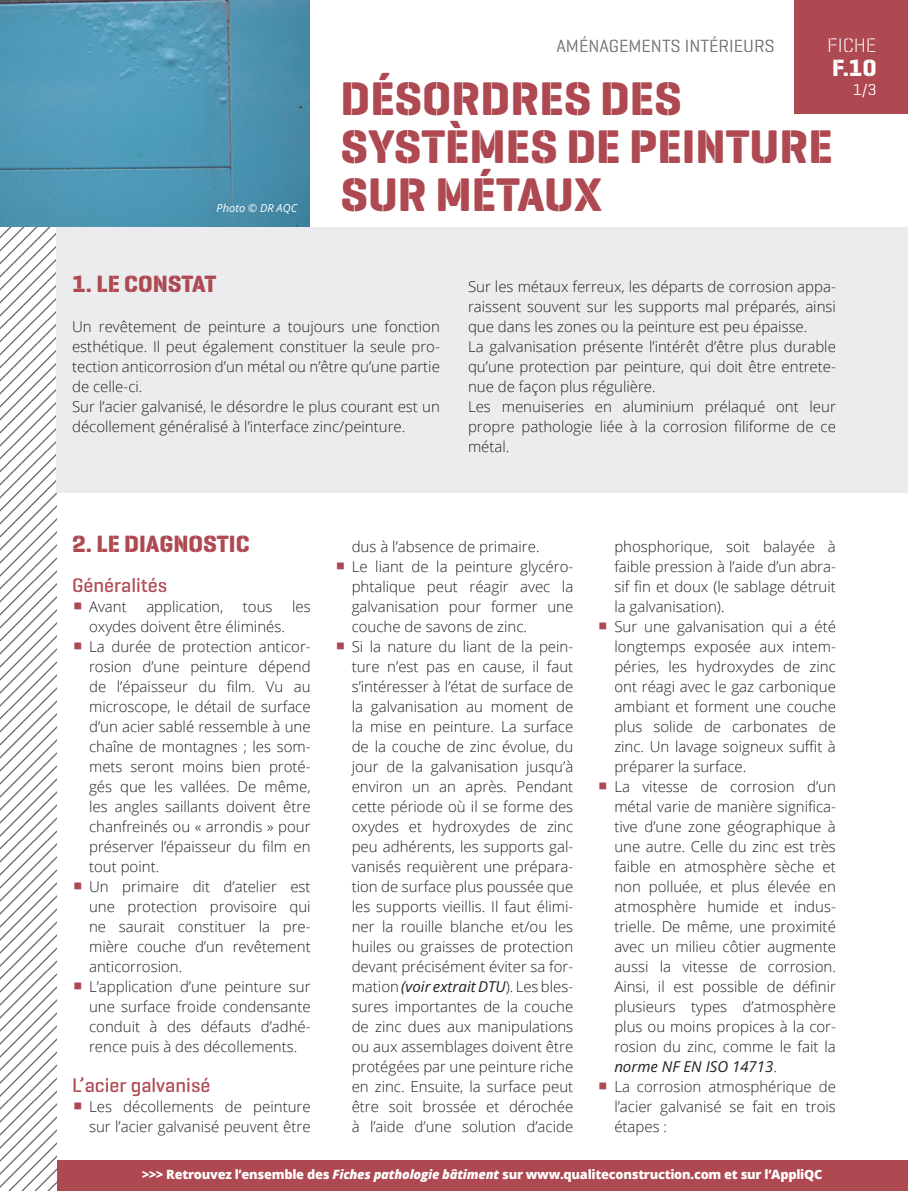
<style>
.page{position:relative;width:908px;height:1191px;background:#fff}
.page>*{position:absolute;margin:0;border:0;box-sizing:border-box;transform-origin:0 0}
.titre1{font:700 48px/48px "Geogrotesque Stencil A";color:#ae4851}
.TITRE{font:700 24px "Geogrotesque Stencil A";color:#ae4851}
.t1{font:700 24px "Geogrotesque Stencil A";color:#fff}
.bold_vert{font:500 20px "Geogrotesque Stencil A";color:#ae4851}
.t2{font:20px "Geogrotesque Stencil C Lg";color:#fff}
.t3{font:18px "Geogrotesque Stencil A";color:#6c6d70}
.t4{font:16px "Geogrotesque Stencil A";color:#fff}
.t5{font:300 15px/20px "Open Sans";color:#231f20;text-align:justify}
.t6{font:800 12.8px "Open Sans";letter-spacing:-.02em;color:#fff}
.legende{font:italic 300 11px "Open Sans";color:#fff}
.s1{font-family:"Geogrotesque Stencil A";font-weight:700;font-size:28px;color:#ae4851}
.s2{font-style:italic}
</style>
<div class="page">
<div style="left:794px;top:0;width:113px;height:113px;background:#ae4851"></div>
<svg style="left:0;top:227px;width:57px;height:964px"></svg>
<div style="left:57px;top:1159px;width:850px;height:32px;background:#ae4851"></div>
<div style="left:56px;top:227px;width:851px;height:265px;background:#ececee"></div>
<img style="left:0;top:0;width:309px;height:227px">
<p class="legende" style="left:216px;top:200px;width:82px">Photo © DR AQC</p>
<p class="t3" style="left:556px;top:34px;width:220px">AMÉNAGEMENTS INTÉRIEURS</p>
<h3 class="t2" style="left:826px;top:33px;width:51px">FICHE</h3>
<h2 class="t1" style="left:831px;top:53px;width:46px">F.10</h2>
<p class="t4" style="left:852px;top:79px;width:25px">1/3</p>
<p class="titre1" style="left:340px;top:75px;width:493px">DÉSORDRES DES<br>SYSTÈMES DE PEINTURE</p>
<p class="titre1" style="left:340px;top:171px;width:263px">SUR MÉTAUX</p>
<p class="TITRE" style="left:72px;top:269px;width:146px">1. LE CONSTAT</p>
<p class="t5" style="left:72px;top:316px;width:369px">Un revêtement de peinture a toujours une fonction esthétique. Il peut également constituer la seule pro&shy;tection anticorrosion d’un métal ou n’être qu’une partie de celle-ci.</p>
<p class="t5" style="left:72px;top:396px;width:369px">Sur l’acier galvanisé, le désordre le plus courant est un décollement généralisé à l’interface zinc/peinture.</p>
<p class="t5" style="left:468px;top:276px;width:369px">Sur les métaux ferreux, les départs de corrosion appa&shy;raissent souvent sur les supports mal préparés, ainsi que dans les zones ou la peinture est peu épaisse.</p>
<p class="t5" style="left:468px;top:336px;width:369px">La galvanisation présente l’intérêt d’être plus durable qu’une protection par peinture, qui doit être entrete&shy;nue de façon plus régulière.</p>
<p class="t5" style="left:468px;top:396px;width:369px">Les menuiseries en aluminium prélaqué ont leur propre pathologie liée à la corrosion filiforme de ce métal.</p>
<p class="TITRE" style="left:72px;top:529px;width:179px">2. LE DIAGNOSTIC</p>
<p class="bold_vert" style="left:72px;top:573px;width:97px">Généralités</p>
<p class="t5" style="left:72px;top:596px;width:56px"><span class="s1">Δ</span> Avant</p>
<p class="t5" style="left:146px;top:596px;width:78px">application,</p>
<p class="t5" style="left:243px;top:596px;width:31px">tous</p>
<p class="t5" style="left:292px;top:596px;width:20px">les</p>
<p class="t5" style="left:89px;top:616px;width:197px">oxydes doivent être éliminés.</p>
<p class="t5" style="left:89px;top:636px;width:223px;text-indent:-17px"><span class="s1">Δ</span> La durée de protection anticor&shy;rosion d’une peinture dépend de l’épaisseur du film. Vu au microscope, le détail de surface d’un acier sablé ressemble à une chaîne de montagnes ; les som&shy;mets seront moins bien proté&shy;gés que les vallées. De même, les angles saillants doivent être chanfreinés ou « arrondis » pour préserver l’épaisseur du film en tout point.</p>
<p class="t5" style="left:89px;top:876px;width:223px;text-indent:-17px"><span class="s1">Δ</span> Un primaire dit d’atelier est une protection provisoire qui ne saurait constituer la pre&shy;mière couche d’un revêtement anticorrosion.</p>
<p class="t5" style="left:89px;top:976px;width:223px;text-indent:-17px"><span class="s1">Δ</span> L’application d’une peinture sur une surface froide condensante conduit à des défauts d’adhé&shy;rence puis à des décollements.</p>
<p class="bold_vert" style="left:72px;top:1073px;width:140px">L’acier galvanisé</p>
<p class="t5" style="left:72px;top:1096px;width:240px;text-align:right"><span class="s1">Δ</span> Les décollements de peinture sur l’acier galvanisé peuvent être</p>
<p class="t5" style="left:351px;top:536px;width:189px">dus à l’absence de primaire.</p>
<p class="t5" style="left:351px;top:556px;width:223px;text-indent:-17px"><span class="s1">Δ</span> Le liant de la peinture glycéro&shy;phtalique peut réagir avec la galvanisation pour former une couche de savons de zinc.</p>
<p class="t5" style="left:351px;top:636px;width:223px;text-indent:-17px"><span class="s1">Δ</span> Si la nature du liant de la pein&shy;ture n’est pas en cause, il faut s’intéresser à l’état de surface de la galvanisation au moment de la mise en peinture. La surface de la couche de zinc évolue, du jour de la galvanisation jusqu’à environ un an après. Pendant cette période où il se forme des oxydes et hydroxydes de zinc peu adhérents, les supports gal&shy;vanisés requièrent une prépara&shy;tion de surface plus poussée que les supports vieillis. Il faut élimi&shy;ner la rouille blanche et/ou les huiles ou graisses de protection devant précisément éviter sa for&shy;mation <span class="s2">(voir extrait DTU</span>). Les bles&shy;sures importantes de la couche de zinc dues aux manipulations ou aux assemblages doivent être protégées par une peinture riche en zinc. Ensuite, la surface peut être soit brossée et dérochée à l’aide d’une solution d’acide</p>
<p class="t5" style="left:614px;top:536px;width:223px">phosphorique, soit balayée à faible pression à l’aide d’un abra&shy;sif fin et doux (le sablage détruit la galvanisation).</p>
<p class="t5" style="left:614px;top:616px;width:223px;text-indent:-17px"><span class="s1">Δ</span> Sur une galvanisation qui a été longtemps exposée aux intem&shy;péries, les hydroxydes de zinc ont réagi avec le gaz carbonique ambiant et forment une couche plus solide de carbonates de zinc. Un lavage soigneux suffit à préparer la surface.</p>
<p class="t5" style="left:614px;top:776px;width:223px;text-indent:-17px"><span class="s1">Δ</span> La vitesse de corrosion d’un métal varie de manière significa&shy;tive d’une zone géographique à une autre. Celle du zinc est très faible en atmosphère sèche et non polluée, et plus élevée en atmosphère humide et indus&shy;trielle. De même, une proximité avec un milieu côtier augmente aussi la vitesse de corrosion.<br>Ainsi, il est possible de définir plusieurs types d’atmosphère plus ou moins propices à la cor&shy;rosion du zinc, comme le fait la <span class="s2">norme NF EN ISO 14713</span>.</p>
<p class="t5" style="left:614px;top:1076px;width:223px;text-indent:-17px"><span class="s1">Δ</span> La corrosion atmosphérique de l’acier galvanisé se fait en trois étapes :</p>
<p class="t6" style="left:142px;top:1165px;width:681px">&gt;&gt;&gt; Retrouvez l’ensemble des <span class="s2">Fiches pathologie bâtiment</span> sur www.qualiteconstruction.com et sur l’AppliQC</p>
</div>
